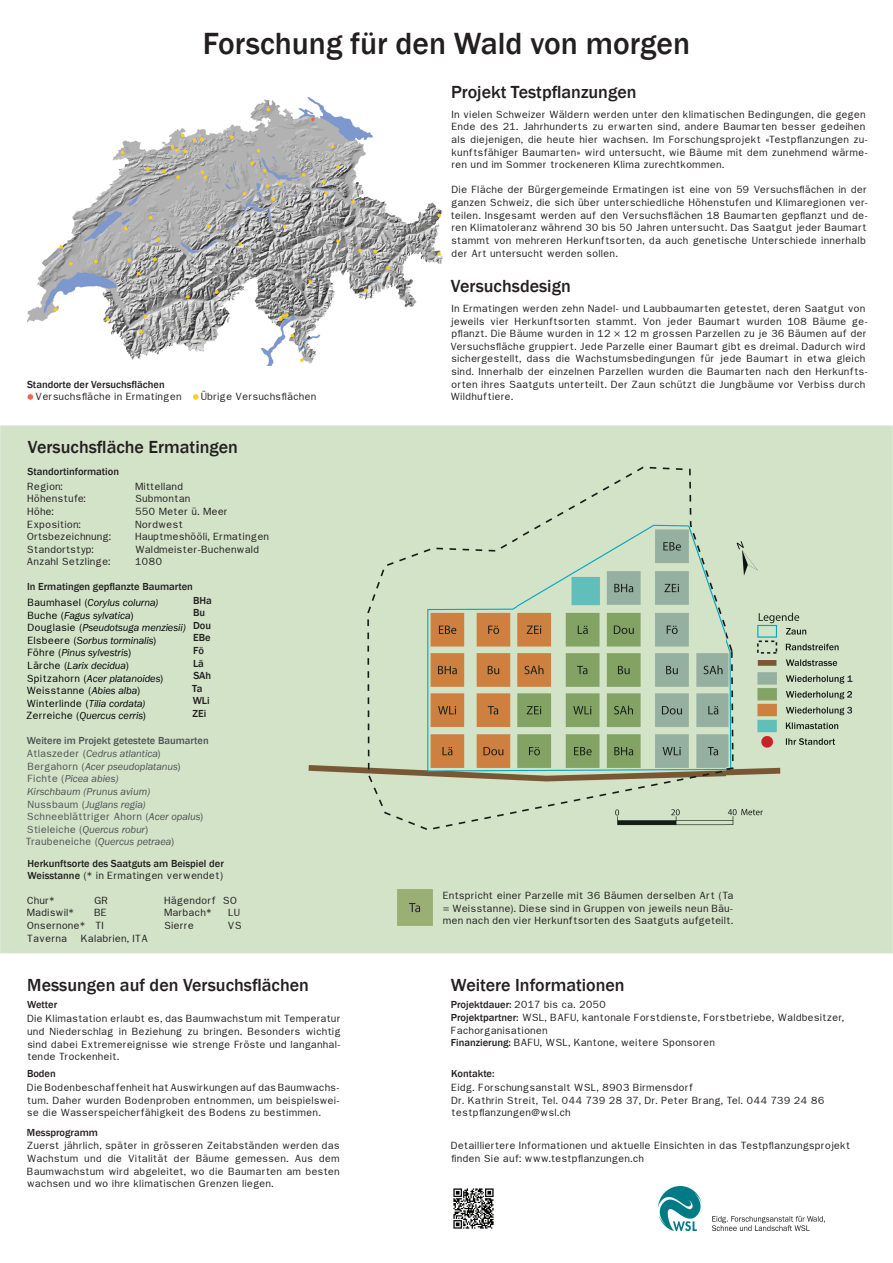
<style>
.page{position:relative;width:893px;height:1263px;background:#fff}
.page>*{position:absolute;margin:0;border:0;box-sizing:border-box;transform-origin:0 0}
.t1{font:500 31.5px "Franklin Gothic";color:#231f20}
.t2{font:500 18px "Franklin Gothic";color:#231f20}
.t3{font:10.5px/12.6px "Franklin Gothic";color:#231f20}
.t4{font:10.5px/12.6px "Franklin Gothic URW Boo Ita";letter-spacing:-.01em;color:#000001}
.t5{font:500 10.5px/12.6px "Franklin Gothic";color:#231f20}
.t6{font:10.5px/12.6px "Franklin Gothic URW Boo Ita";letter-spacing:-.005em;color:#4f5252}
.t7{font:10.5px/12.6px "Franklin Gothic";letter-spacing:.005em;color:#4f5252}
.t8{font:500 10.5px "Franklin Gothic";color:#4f5252}
.t9{font:10.5px "Franklin Gothic";color:#000001}
.s1{font-family:"Franklin Gothic"}
.s2{font-family:"Franklin Gothic URW Boo Ita"}
.s3{font-weight:400}
.s4{font-weight:500}
</style>
<div class="page">
<div style="left:0;top:425px;width:893px;height:528px;background:#d3e3c8"></div>
<img style="left:28px;top:97px;width:415px;height:269px">
<img style="left:309px;top:466px;width:548px;height:364px">
<img style="left:453px;top:1188px;width:41px;height:41px">
<img style="left:658px;top:1187px;width:167px;height:43px">
<img style="left:397px;top:890px;width:35px;height:35px">
<svg style="left:28px;top:394px;width:5px;height:6px"></svg>
<svg style="left:193px;top:394px;width:6px;height:6px"></svg>
<h1 class="t1" style="left:203px;top:24px;width:489px">Forschung für den Wald von morgen</h1>
<h2 class="t2" style="left:451px;top:81px;width:187px">Projekt Testpflanzungen</h2>
<p class="t5" style="left:27px;top:378px;width:139px">Standorte der Versuchsflächen</p>
<p class="t3" style="left:35px;top:390px;width:148px">Versuchsfläche in Ermatingen</p>
<p class="t3" style="left:201px;top:390px;width:117px">Übrige Versuchsflächen</p>
<h2 class="t2" style="left:28px;top:436px;width:212px">Versuchsfläche Ermatingen</h2>
<p class="t3" style="left:27px;top:480px;width:37px">Region:</p>
<p class="t3" style="left:135px;top:480px;width:50px">Mittelland</p>
<p class="t3" style="left:27px;top:492px;width:60px">Höhenstufe:</p>
<p class="t3" style="left:135px;top:492px;width:57px">Submontan</p>
<p class="t3" style="left:27px;top:505px;width:28px">Höhe:</p>
<p class="t3" style="left:135px;top:505px;width:94px">550 Meter ü. Meer</p>
<p class="t3" style="left:27px;top:518px;width:55px">Exposition:</p>
<p class="t3" style="left:135px;top:518px;width:49px">Nordwest</p>
<p class="t3" style="left:27px;top:530px;width:85px">Ortsbezeichnung:</p>
<p class="t3" style="left:135px;top:530px;width:136px">Hauptmeshööli, Ermatingen</p>
<p class="t3" style="left:27px;top:543px;width:68px">Standortstyp:</p>
<p class="t3" style="left:135px;top:543px;width:126px">Waldmeister-Buchenwald</p>
<p class="t3" style="left:26px;top:555px;width:85px">Anzahl Setzlinge:</p>
<p class="t3" style="left:135px;top:555px;width:29px">1080</p>
<p class="t5" style="left:28px;top:465px;width:93px">Standortinformation</p>
<p class="t5" style="left:27px;top:580px;width:167px">In Ermatingen gepflanzte Baumarten</p>
<p class="t5" style="left:192px;top:594px;width:21px">BHa<br>Bu<br>Dou<br>EBe<br>Fö<br>Lä<br>SAh<br>Ta<br>WLi<br>ZEi</p>
<p class="t8" style="left:27px;top:733px;width:183px">Weitere im Projekt getestete Baumarten</p>
<p class="t4" style="left:27px;top:596px;width:160px"><span class="s1">Baumhasel (</span>Corylus colurna)<br><span class="s1">Buche (</span>Fagus sylvatica<span class="s1">)<br>Douglasie (</span>Pseudotsuga menziesii)<br><span class="s1">Elsbeere (</span>Sorbus torminalis<span class="s1">)<br>Föhre (</span>Pinus sylvestris<span class="s1">)<br>Lärche (</span>Larix decidua<span class="s1">)<br>Spitzahorn (</span>Acer platanoides<span class="s1">)</span></p>
<p class="t9" style="left:26px;top:684px;width:115px">Weisstanne (<span class="s2">Abies alba</span>)</p>
<p class="t4" style="left:26px;top:697px;width:121px"><span class="s1">Winterlinde (</span>Tilia cordata)<br><span class="s1">Zerreiche (</span>Quercus cerris<span class="s1">)</span></p>
<p class="t6" style="left:26px;top:747px;width:156px"><span class="s1">Atlaszeder (</span>Cedrus atlantica<span class="s1">)<br>Bergahorn (</span>Acer pseudoplatanus<span class="s1">)<br>Fichte (</span>Picea abies)<br>Kirschbaum (Prunus avium)<br><span class="s1">Nussbaum (</span>Juglans regia)</p>
<p class="t7" style="left:25px;top:810px;width:180px">Schneeblättriger Ahorn (<span class="s2">Acer opalus</span>)<br>Stieleiche (<span class="s2">Quercus robur</span>)<br>Traubeneiche (<span class="s2">Quercus petraea</span>)</p>
<p class="t5" style="left:28px;top:857px;width:198px">Herkunftsorte des Saatguts am Beispiel der<br>Weisstanne <span class="s3">(* in Ermatingen verwendet)</span></p>
<p class="t3" style="left:27px;top:894px;width:29px">Chur*</p>
<p class="t3" style="left:94px;top:894px;width:15px">GR</p>
<p class="t3" style="left:27px;top:906px;width:49px">Madiswil*</p>
<p class="t3" style="left:164px;top:894px;width:74px">Hägendorf SO<br>Marbach*</p>
<p class="t3" style="left:27px;top:906px;width:82px;text-indent:67px">BE<br>Onsernone* TI<br>Taverna</p>
<p class="t3" style="left:228px;top:906px;width:14px">LU</p>
<p class="t3" style="left:164px;top:919px;width:31px">Sierre</p>
<p class="t3" style="left:228px;top:919px;width:16px">VS</p>
<p class="t3" style="left:81px;top:931px;width:69px">Kalabrien, ITA</p>
<p class="t3" style="left:451px;top:108px;width:418px">In vielen Schweizer Wäldern werden unter den klimatischen Bedingungen, die gegen Ende des 21. Jahrhunderts zu erwarten sind, andere Baumarten besser gedeihen als diejenigen, die heute hier wachsen. Im Forschungsprojekt «Testpflanzungen zu&shy;kunftsfähiger Baumarten» wird untersucht, wie Bäume mit dem zunehmend wärme&shy;ren und im Sommer trockeneren Klima zurechtkommen.</p>
<p class="t3" style="left:451px;top:183px;width:419px">Die Fläche der Bürgergemeinde Ermatingen ist eine von 59 Versuchsflächen in der ganzen Schweiz, die sich über unterschiedliche Höhenstufen und Klimaregionen ver&shy;teilen. Insgesamt werden auf den Versuchsflächen 18 Baumarten gepflanzt und de&shy;ren Klimatoleranz während 30 bis 50 Jahren untersucht. Das Saatgut jeder Baumart stammt von mehreren Herkunftsorten, da auch genetische Unterschiede innerhalb der Art untersucht werden sollen.</p>
<h2 class="t2" style="left:451px;top:275px;width:121px">Versuchsdesign</h2>
<p class="t3" style="left:450px;top:302px;width:419px">In Ermatingen werden zehn Nadel- und Laubbaumarten getestet, deren Saatgut von jeweils vier Herkunftsorten stammt. Von jeder Baumart wurden 108 Bäume ge&shy;pflanzt. Die Bäume wurden in 12 × 12 m grossen Parzellen zu je 36 Bäumen auf der Versuchsfläche gruppiert. Jede Parzelle einer Baumart gibt es dreimal. Dadurch wird sichergestellt, dass die Wachstumsbedingungen für jede Baumart in etwa gleich sind. Innerhalb der einzelnen Parzellen wurden die Baumarten nach den Herkunfts&shy;orten ihres Saatguts unterteilt. Der Zaun schützt die Jungbäume vor Verbiss durch Wildhuftiere.</p>
<p class="t3" style="left:443px;top:889px;width:292px;text-align:justify">Entspricht einer Parzelle mit 36 Bäumen derselben Art (Ta = Weisstanne). Diese sind in Gruppen von jeweils neun Bäu&shy;men nach den vier Herkunftsorten des Saatguts aufgeteilt.</p>
<h2 class="t2" style="left:27px;top:974px;width:283px">Messungen auf den Versuchsflächen</h2>
<h2 class="t2" style="left:451px;top:974px;width:175px">Weitere Informationen</h2>
<p class="t5" style="left:27px;top:999px;width:32px">Wetter</p>
<p class="t3" style="left:27px;top:1012px;width:315px;text-align:justify">Die Klimastation erlaubt es, das Baumwachstum mit Temperatur und Niederschlag in Beziehung zu bringen. Besonders wichtig sind dabei Extremereignisse wie strenge Fröste und langanhal&shy;tende Trockenheit.</p>
<p class="t5" style="left:27px;top:1068px;width:30px">Boden</p>
<p class="t3" style="left:27px;top:1081px;width:314px;text-align:justify">Die Bodenbeschaffenheit hat Auswirkungen auf das Baumwachs&shy;tum. Daher wurden Bodenproben entnommen, um beispielswei&shy;se die Wasserspeicherfähigkeit des Bodens zu bestimmen.</p>
<p class="t5" style="left:27px;top:1126px;width:72px">Messprogramm</p>
<p class="t3" style="left:27px;top:1139px;width:314px;text-align:justify">Zuerst jährlich, später in grösseren Zeitabständen werden das Wachstum und die Vitalität der Bäume gemessen. Aus dem Baumwachstum wird abgeleitet, wo die Baumarten am besten wachsen und wo ihre klimatischen Grenzen liegen.</p>
<p class="t3" style="left:451px;top:998px;width:395px"><span class="s4">Projektdauer:</span> 2017 bis ca. 2050<br><span class="s4">Projektpartner:</span> WSL, BAFU, kantonale Forstdienste, Forstbetriebe, Waldbesitzer, Fachorganisationen<br><span class="s4">Finanzierung:</span> BAFU, WSL, Kantone, weitere Sponsoren</p>
<p class="t3" style="left:451px;top:1081px;width:375px">Eidg. Forschungsanstalt WSL, 8903 Birmensdorf<br>Dr. Kathrin Streit, Tel. 044 739 28 37, Dr. Peter Brang, Tel. 044 739 24 86 testpflanzungen@wsl.ch</p>
<p class="t5" style="left:451px;top:1068px;width:45px">Kontakte:</p>
<p class="t3" style="left:451px;top:1139px;width:401px">Detailliertere Informationen und aktuelle Einsichten in das Testpflanzungsprojekt finden Sie auf: www.testpflanzungen.ch</p>
</div>
